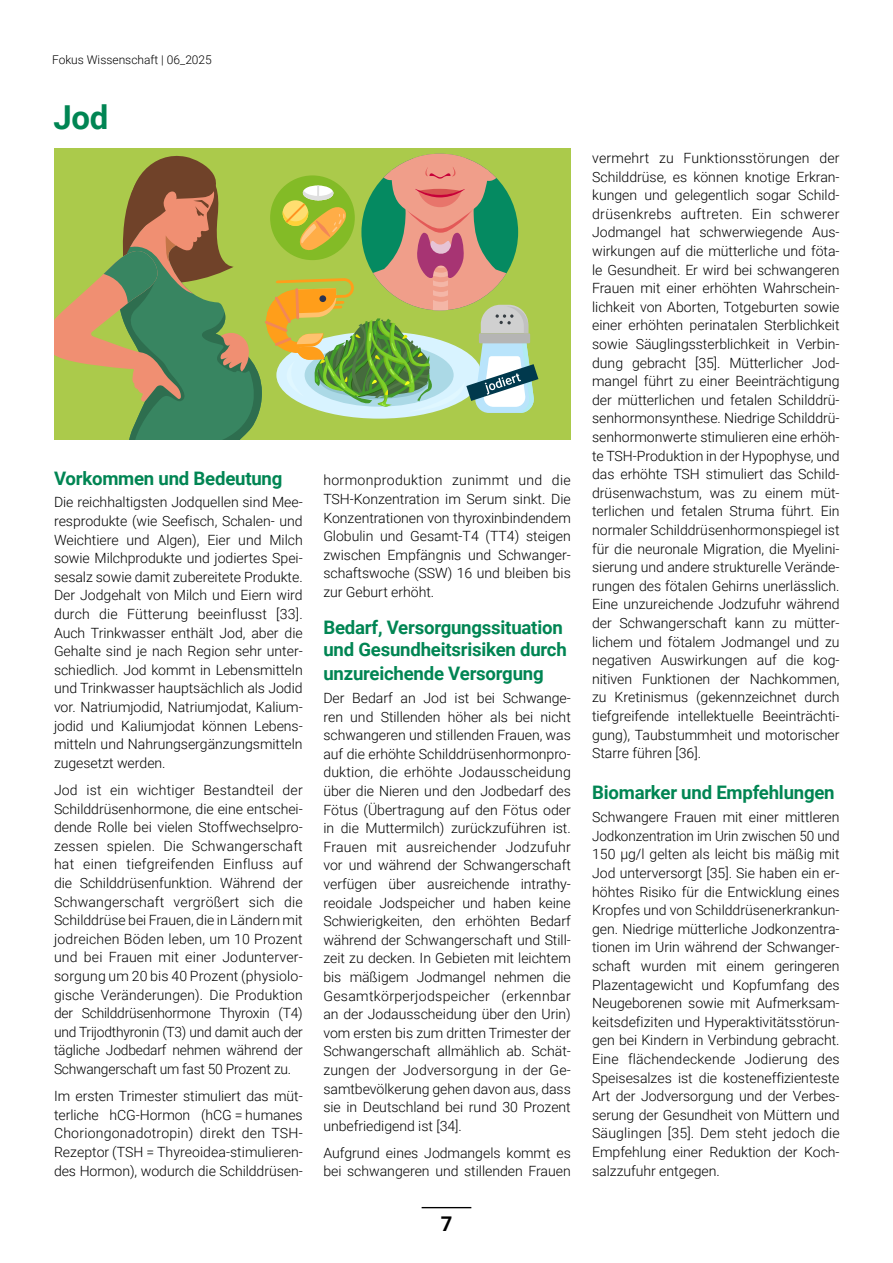
<style>
.page{position:relative;width:893px;height:1263px;background:#fff}
.page>*{position:absolute;margin:0;border:0;box-sizing:border-box;transform-origin:0 0}
.headline{font:700 33px "Roboto";color:#008553}
.t1{font:700 20.25px "Roboto";color:#000}
.sub_05_24{font:700 18.6px/23.2px "Roboto";letter-spacing:-.01em;color:#008553}
.Text_OGR{font:300 14.1px/18.6px "Roboto";letter-spacing:-.005em;color:#000;text-align:justify}
.t2{font:300 12px "Roboto";color:#000}
</style>
<div class="page">
<div style="left:54px;top:148px;width:516px;height:291px;background:#abca4b"></div>
<svg style="left:54px;top:153px;width:484px;height:286px"></svg>
<hr style="left:422px;top:1207px;width:49px;height:1px;background:#000">
<p class="t2" style="left:52px;top:51px;width:161px">Fokus Wissenschaft | 06_2025</p>
<p class="headline" style="left:53px;top:94px;width:56px">Jod</p>
<p class="sub_05_24" style="left:54px;top:466px;width:230px">Vorkommen und Bedeutung</p>
<p class="Text_OGR" style="left:54px;top:493px;width:250px">Die reichhaltigsten Jodquellen sind Mee&shy;resprodukte (wie Seefisch, Schalen- und Weichtiere und Algen), Eier und Milch sowie Milchprodukte und jodiertes Spei&shy;sesalz sowie damit zubereitete Produkte.<br>Der Jodgehalt von Milch und Eiern wird durch die Fütterung beeinflusst [33].<br>Auch Trinkwasser enthält Jod, aber die Gehalte sind je nach Region sehr unter&shy;schiedlich. Jod kommt in Lebensmitteln und Trinkwasser hauptsächlich als Jodid vor. Natriumjodid, Natriumjodat, Kalium&shy;jodid und Kaliumjodat können Lebens&shy;mitteln und Nahrungsergänzungsmitteln zugesetzt werden.</p>
<p class="Text_OGR" style="left:54px;top:780px;width:250px">Jod ist ein wichtiger Bestandteil der Schilddrüsenhormone, die eine entschei&shy;dende Rolle bei vielen Stoffwechselpro&shy;zessen spielen. Die Schwangerschaft hat einen tiefgreifenden Einfluss auf die Schilddrüsenfunktion. Während der Schwangerschaft vergrößert sich die Schilddrüse bei Frauen, die in Ländern mit jodreichen Böden leben, um 10 Prozent und bei Frauen mit einer Jodunterver&shy;sorgung um 20 bis 40 Prozent (physiolo&shy;gische Veränderungen). Die Produktion der Schilddrüsenhormone Thyroxin (T4) und Trijodthyronin (T3) und damit auch der tägliche Jodbedarf nehmen während der Schwangerschaft um fast 50 Prozent zu.</p>
<p class="Text_OGR" style="left:54px;top:1086px;width:250px">Im ersten Trimester stimuliert das müt&shy;terliche hCG-Hormon (hCG = humanes Choriongonadotropin) direkt den TSH-Rezeptor (TSH = Thyreoidea-stimulieren&shy;des Hormon), wodurch die Schilddrüsen-</p>
<p class="Text_OGR" style="left:323px;top:471px;width:249px">hormonproduktion zunimmt und die TSH-Konzentration im Serum sinkt. Die Konzentrationen von thyroxinbindendem Globulin und Gesamt-T4 (TT4) steigen zwischen Empfängnis und Schwanger&shy;schaftswoche (SSW) 16 und bleiben bis zur Geburt erhöht.</p>
<p class="sub_05_24" style="left:323px;top:615px;width:245px">Bedarf, Versorgungssituation und Gesundheitsrisiken durch unzureichende Versorgung</p>
<p class="Text_OGR" style="left:323px;top:688px;width:249px">Der Bedarf an Jod ist bei Schwange&shy;ren und Stillenden höher als bei nicht schwangeren und stillenden Frauen, was auf die erhöhte Schilddrüsenhormonpro&shy;duktion, die erhöhte Jodausscheidung über die Nieren und den Jodbedarf des Fötus (Übertragung auf den Fötus oder in die Muttermilch) zurückzuführen ist.<br>Frauen mit ausreichender Jodzufuhr vor und während der Schwangerschaft verfügen über ausreichende intrathy&shy;reoidale Jodspeicher und haben keine Schwierigkeiten, den erhöhten Bedarf während der Schwangerschaft und Still&shy;zeit zu decken. In Gebieten mit leichtem bis mäßigem Jodmangel nehmen die Gesamtkörperjodspeicher (erkennbar an der Jodausscheidung über den Urin) vom ersten bis zum dritten Trimester der Schwangerschaft allmählich ab. Schät&shy;zungen der Jodversorgung in der Ge&shy;samtbevölkerung gehen davon aus, dass sie in Deutschland bei rund 30 Prozent unbefriedigend ist [34].</p>
<p class="Text_OGR" style="left:323px;top:1143px;width:249px">Aufgrund eines Jodmangels kommt es bei schwangeren und stillenden Frauen</p>
<h2 class="t1" style="left:441px;top:1210px;width:13px">7</h2>
<p class="Text_OGR" style="left:592px;top:148px;width:249px">vermehrt zu Funktionsstörungen der Schilddrüse, es können knotige Erkran&shy;kungen und gelegentlich sogar Schild&shy;drüsenkrebs auftreten. Ein schwerer Jodmangel hat schwerwiegende Aus&shy;wirkungen auf die mütterliche und föta&shy;le Gesundheit. Er wird bei schwangeren Frauen mit einer erhöhten Wahrschein&shy;lichkeit von Aborten, Totgeburten sowie einer erhöhten perinatalen Sterblichkeit sowie Säuglingssterblichkeit in Verbin&shy;dung gebracht [35]. Mütterlicher Jod&shy;mangel führt zu einer Beeinträchtigung der mütterlichen und fetalen Schilddrü&shy;senhormonsynthese. Niedrige Schilddrü&shy;senhormonwerte stimulieren eine erhöh&shy;te TSH-Produktion in der Hypophyse, und das erhöhte TSH stimuliert das Schild&shy;drüsenwachstum, was zu einem müt&shy;terlichen und fetalen Struma führt. Ein normaler Schilddrüsenhormonspiegel ist für die neuronale Migration, die Myelini&shy;sierung und andere strukturelle Verände&shy;rungen des fötalen Gehirns unerlässlich.<br>Eine unzureichende Jodzufuhr während der Schwangerschaft kann zu mütter&shy;lichem und fötalem Jodmangel und zu negativen Auswirkungen auf die kog&shy;nitiven Funktionen der Nachkommen, zu Kretinismus (gekennzeichnet durch tiefgreifende intellektuelle Beeinträchti&shy;gung), Taubstummheit und motorischer Starre führen [36].</p>
<p class="sub_05_24" style="left:592px;top:780px;width:244px">Biomarker und Empfehlungen</p>
<p class="Text_OGR" style="left:592px;top:807px;width:249px">Schwangere Frauen mit einer mittleren Jodkonzentration im Urin zwischen 50 und 150 µg/l gelten als leicht bis mäßig mit Jod unterversorgt [35]. Sie haben ein er&shy;höhtes Risiko für die Entwicklung eines Kropfes und von Schilddrüsenerkrankun&shy;gen. Niedrige mütterliche Jodkonzentra&shy;tionen im Urin während der Schwanger&shy;schaft wurden mit einem geringeren Plazentagewicht und Kopfumfang des Neugeborenen sowie mit Aufmerksam&shy;keitsdefiziten und Hyperaktivitätsstörun&shy;gen bei Kindern in Verbindung gebracht.<br>Eine flächendeckende Jodierung des Speisesalzes ist die kosteneffizienteste Art der Jodversorgung und der Verbes&shy;serung der Gesundheit von Müttern und Säuglingen [35]. Dem steht jedoch die Empfehlung einer Reduktion der Koch&shy;salzzufuhr entgegen.</p>
</div>
